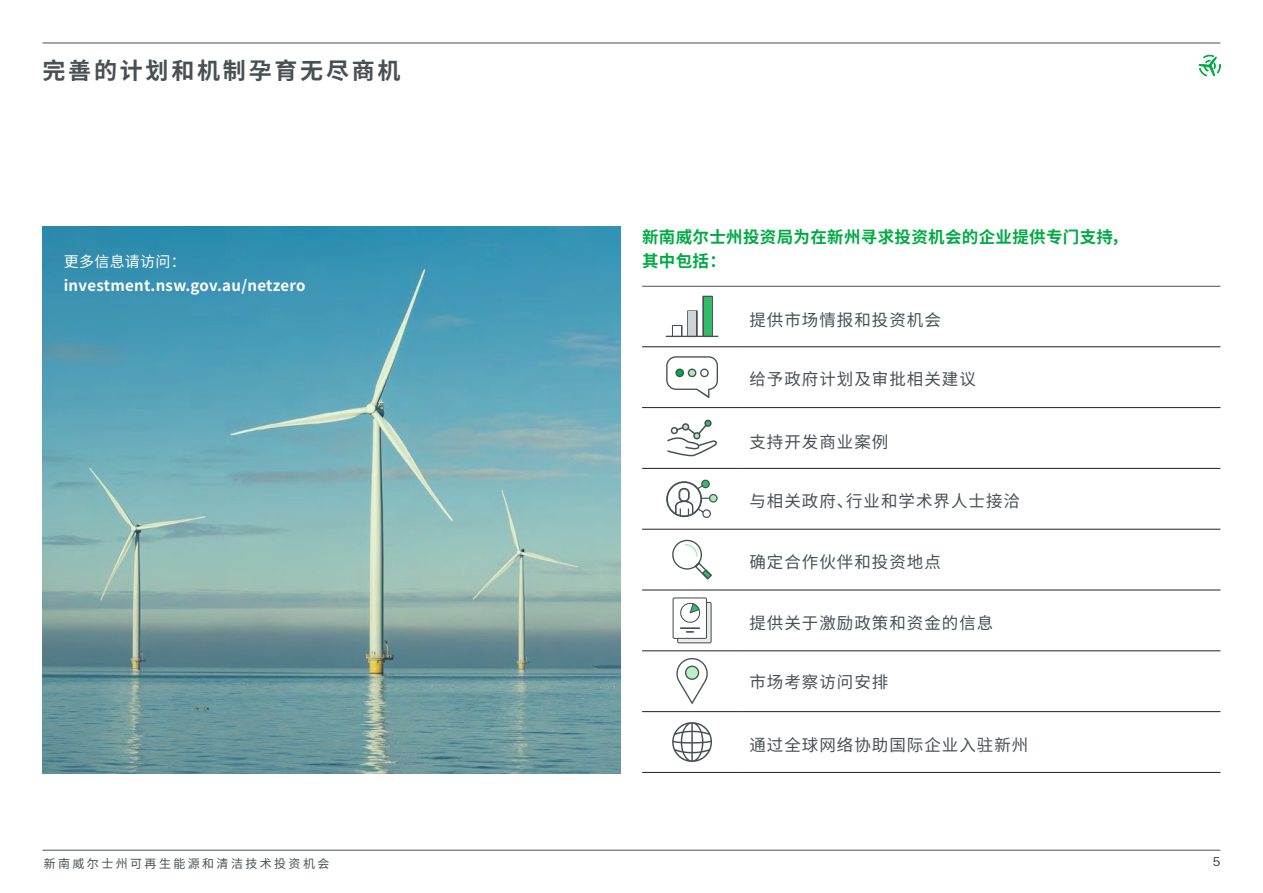
<style>
.page{position:relative;width:1263px;height:893px;background:#fff}
.page>*{position:absolute;margin:0;border:0;box-sizing:border-box;transform-origin:0 0}
.t1{font:700 22.95px "Source Han Sans SC";letter-spacing:.12em;color:#495054}
.t2{font:16.5px "Source Han Sans SC";letter-spacing:.06em;color:#495054}
.t3{font:700 16.5px/24px "Source Han Sans SC";letter-spacing:.02em;color:#00aa45}
.t4{font:700 15px "Source Han Sans SC";letter-spacing:.02em;color:#fff}
.t5{font:15px "Source Han Sans SC";letter-spacing:.02em;color:#fff}
.t6{font:12px "Source Han Sans SC";letter-spacing:.2em;color:#495054}
.t7{font:300 12px "Public Sans";color:#22272b}
</style>
<div class="page">
<hr style="left:43px;top:850px;width:1177px;height:1px;background:#495054">
<hr style="left:43px;top:43px;width:1177px;height:1px;background:#495054">
<svg style="left:1199px;top:55px;width:21px;height:21px"></svg>
<hr style="left:642px;top:346px;width:100px;height:1px;background:#231f20">
<hr style="left:742px;top:346px;width:478px;height:1px;background:#231f20">
<hr style="left:642px;top:407px;width:100px;height:1px;background:#231f20">
<hr style="left:742px;top:407px;width:478px;height:1px;background:#231f20">
<hr style="left:642px;top:468px;width:100px;height:1px;background:#231f20">
<hr style="left:742px;top:468px;width:478px;height:1px;background:#231f20">
<hr style="left:642px;top:529px;width:100px;height:1px;background:#231f20">
<hr style="left:742px;top:529px;width:478px;height:1px;background:#231f20">
<hr style="left:642px;top:590px;width:100px;height:1px;background:#231f20">
<hr style="left:742px;top:590px;width:478px;height:1px;background:#231f20">
<hr style="left:642px;top:650px;width:100px;height:1px;background:#231f20">
<hr style="left:742px;top:650px;width:478px;height:1px;background:#231f20">
<hr style="left:642px;top:711px;width:100px;height:1px;background:#231f20">
<hr style="left:742px;top:711px;width:478px;height:1px;background:#231f20">
<hr style="left:642px;top:772px;width:100px;height:1px;background:#231f20">
<hr style="left:742px;top:772px;width:478px;height:1px;background:#231f20">
<div style="left:672px;top:325px;width:10px;height:12px;background:#495054"></div>
<div style="left:673px;top:326px;width:8px;height:10px;background:#fff"></div>
<svg style="left:687px;top:310px;width:11px;height:27px"></svg>
<div style="left:688px;top:312px;width:8px;height:24px;background:#cdd3d6"></div>
<div style="left:702px;top:296px;width:11px;height:41px;background:#495054"></div>
<div style="left:704px;top:297px;width:8px;height:39px;background:#33bb6a"></div>
<hr style="left:666px;top:336px;width:52px;height:1px;background:#495054">
<svg style="left:666px;top:356px;width:52px;height:42px"></svg>
<svg style="left:667px;top:419px;width:50px;height:38px"></svg>
<svg style="left:666px;top:481px;width:43px;height:36px"></svg>
<div style="left:702px;top:480px;width:7px;height:8px;background:#33bb6a;border-radius:50%"></div>
<div style="left:701px;top:480px;width:9px;height:8px;border:1px solid #495054;border-radius:50%"></div>
<div style="left:710px;top:494px;width:7px;height:8px;background:#a8edb3;border-radius:50%"></div>
<div style="left:709px;top:494px;width:9px;height:9px;border:1px solid #495054;border-radius:50%"></div>
<div style="left:703px;top:510px;width:7px;height:7px;background:#fff;border-radius:50%"></div>
<div style="left:702px;top:509px;width:9px;height:9px;border:1px solid #495054;border-radius:50%"></div>
<svg style="left:672px;top:539px;width:40px;height:41px"></svg>
<svg style="left:672px;top:597px;width:40px;height:46px"></svg>
<svg style="left:676px;top:658px;width:32px;height:47px"></svg>
<div style="left:686px;top:666px;width:12px;height:13px;background:#b9f1c2;border-radius:50%"></div>
<div style="left:685px;top:666px;width:14px;height:14px;border:1px solid #495054;border-radius:50%"></div>
<svg style="left:672px;top:722px;width:40px;height:40px"></svg>
<hr style="left:642px;top:286px;width:578px;height:1px;background:#495054">
<svg style="left:43px;top:226px;width:578px;height:548px;background:#6ba4ae"></svg>
<h1 class="t1" style="left:43px;top:58px;width:360px">完善的计划和机制孕育无尽商机</h1>
<p class="t5" style="left:64px;top:253px;width:124px">更多信息请访问：</p>
<p class="t4" style="left:64px;top:277px;width:243px">investment.nsw.gov.au/netzero</p>
<p class="t3" style="left:642px;top:225px;width:487px">新南威尔士州投资局为在新州寻求投资机会的企业提供专门支持，其中包括：</p>
<p class="t2" style="left:749px;top:311px;width:193px">提供市场情报和投资机会</p>
<p class="t2" style="left:749px;top:370px;width:228px">给予政府计划及审批相关建议</p>
<p class="t2" style="left:749px;top:432px;width:140px">支持开发商业案例</p>
<p class="t2" style="left:749px;top:492px;width:272px">与相关政府、行业和学术界人士接洽</p>
<p class="t2" style="left:749px;top:553px;width:193px">确定合作伙伴和投资地点</p>
<p class="t2" style="left:749px;top:613px;width:245px">提供关于激励政策和资金的信息</p>
<p class="t2" style="left:749px;top:673px;width:140px">市场考察访问安排</p>
<p class="t2" style="left:749px;top:735px;width:280px">通过全球网络协助国际企业入驻新州</p>
<p class="t6" style="left:44px;top:857px;width:287px">新南威尔士州可再生能源和清洁技术投资机会</p>
<p class="t7" style="left:1213px;top:853px;width:9px">5</p>
</div>
